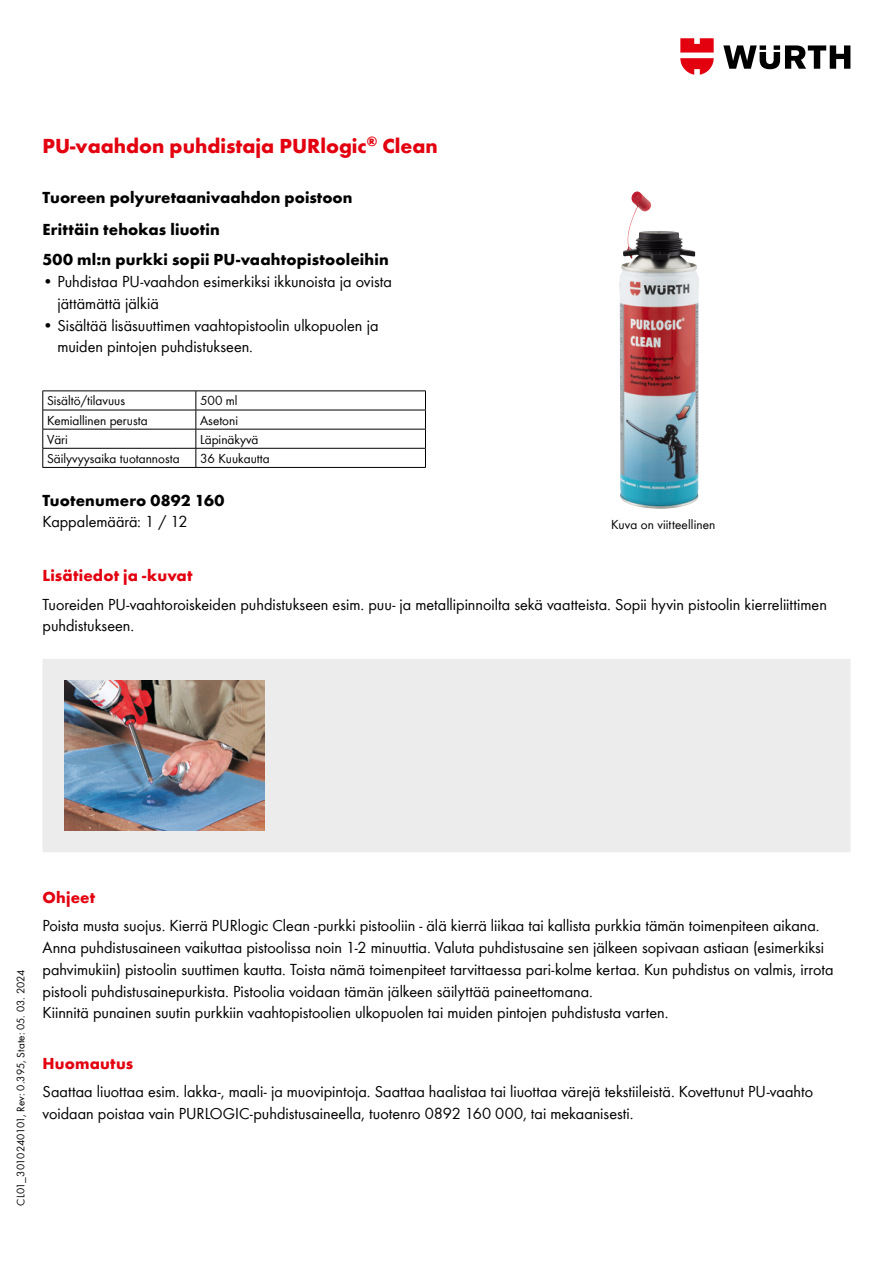
<style>
.page{position:relative;width:893px;height:1263px;background:#fff}
.page>*{position:absolute;margin:0;border:0;box-sizing:border-box;transform-origin:0 0}
.t1{font:700 21px "Wuerth Global";color:#e3000f}
.t2{font:16.5px/21.8px "Wuerth Global";color:#000}
.t3{font:700 16.5px/31px "Wuerth Global";letter-spacing:.01em;color:#000}
.t4{font:700 16.5px "Wuerth Global";letter-spacing:.01em;color:#e3000f}
.t5{font:13.5px "Wuerth Global";color:#000}
.t6{font:11.25px "Wuerth Global";letter-spacing:.005em;color:#000}
</style>
<div class="page">
<svg style="left:723px;top:45px;width:127px;height:24px"></svg>
<svg style="left:680px;top:38px;width:34px;height:37px"></svg>
<hr style="left:43px;top:391px;width:153px;height:1px;background:#000">
<hr style="left:196px;top:391px;width:230px;height:1px;background:#000">
<hr style="left:43px;top:410px;width:153px;height:1px;background:#000">
<hr style="left:196px;top:410px;width:230px;height:1px;background:#000">
<hr style="left:43px;top:429px;width:153px;height:1px;background:#000">
<hr style="left:196px;top:429px;width:230px;height:1px;background:#000">
<hr style="left:43px;top:448px;width:153px;height:1px;background:#000">
<svg style="left:43px;top:391px;width:1px;height:76px"></svg>
<hr style="left:43px;top:467px;width:153px;height:1px;background:#000">
<hr style="left:196px;top:448px;width:230px;height:1px;background:#000">
<svg style="left:196px;top:391px;width:1px;height:76px"></svg>
<svg style="left:425px;top:391px;width:1px;height:76px"></svg>
<hr style="left:196px;top:467px;width:230px;height:1px;background:#000">
<img style="left:620px;top:192px;width:79px;height:317px">
<div style="left:43px;top:659px;width:807px;height:193px;background:#ececed"></div>
<img style="left:65px;top:680px;width:200px;height:150px">
<p class="t1" style="left:43px;top:134px;width:397px">PU-vaahdon puhdistaja PURlogic<sup>®</sup> Clean</p>
<p class="t3" style="left:43px;top:182px;width:348px">Tuoreen polyuretaanivaahdon poistoon<br>Erittäin tehokas liuotin<br>500 ml:n purkki sopii PU-vaahtopistooleihin</p>
<p class="t2" style="left:57px;top:271px;width:336px;text-indent:-15px">• Puhdistaa PU-vaahdon esimerkiksi ikkunoista ja ovista jättämättä jälkiä</p>
<p class="t2" style="left:57px;top:314px;width:323px;text-indent:-15px">• Sisältää lisäsuuttimen vaahtopistoolin ulkopuolen ja muiden pintojen puhdistukseen.</p>
<p class="t5" style="left:47px;top:393px;width:80px">Sisältö/tilavuus</p>
<p class="t5" style="left:200px;top:393px;width:39px">500 ml</p>
<p class="t5" style="left:47px;top:412px;width:102px">Kemiallinen perusta</p>
<p class="t5" style="left:200px;top:412px;width:39px">Asetoni</p>
<p class="t5" style="left:47px;top:431px;width:22px">Väri</p>
<p class="t5" style="left:200px;top:431px;width:60px">Läpinäkyvä</p>
<p class="t5" style="left:47px;top:450px;width:134px">Säilyvyysaika tuotannosta</p>
<p class="t5" style="left:200px;top:450px;width:71px">36 Kuukautta</p>
<p class="t3" style="left:43px;top:485px;width:183px">Tuotenumero 0892 160</p>
<p class="t2" style="left:43px;top:510px;width:146px">Kappalemäärä: 1 / 12</p>
<p class="t5" style="left:611px;top:517px;width:106px">Kuva on viitteellinen</p>
<p class="t4" style="left:43px;top:566px;width:152px">Lisätiedot ja -kuvat</p>
<p class="t2" style="left:43px;top:593px;width:786px">Tuoreiden PU-vaahtoroiskeiden puhdistukseen esim. puu- ja metallipinnoilta sekä vaatteista. Sopii hyvin pistoolin kierreliittimen puhdistukseen.</p>
<p class="t6" style="left:14px;top:1205px;width:238px;rotate:-90deg">CL01_3010240101, Rev: 0.395, State: 05. 03. 2024</p>
<p class="t4" style="left:43px;top:887px;width:54px">Ohjeet</p>
<p class="t2" style="left:43px;top:915px;width:793px">Poista musta suojus. Kierrä PURlogic Clean -purkki pistooliin - älä kierrä liikaa tai kallista purkkia tämän toimenpiteen aikana.<br>Anna puhdistusaineen vaikuttaa pistoolissa noin 1-2 minuuttia. Valuta puhdistusaine sen jälkeen sopivaan astiaan (esimerkiksi pahvimukiin) pistoolin suuttimen kautta. Toista nämä toimenpiteet tarvittaessa pari-kolme kertaa. Kun puhdistus on valmis, irrota pistooli puhdistusainepurkista. Pistoolia voidaan tämän jälkeen säilyttää paineettomana.<br>Kiinnitä punainen suutin purkkiin vaahtopistoolien ulkopuolen tai muiden pintojen puhdistusta varten.</p>
<p class="t4" style="left:43px;top:1053px;width:92px">Huomautus</p>
<p class="t2" style="left:43px;top:1080px;width:772px">Saattaa liuottaa esim. lakka-, maali- ja muovipintoja. Saattaa haalistaa tai liuottaa värejä tekstiileistä. Kovettunut PU-vaahto voidaan poistaa vain PURLOGIC-puhdistusaineella, tuotenro 0892 160 000, tai mekaanisesti.</p>
</div>
